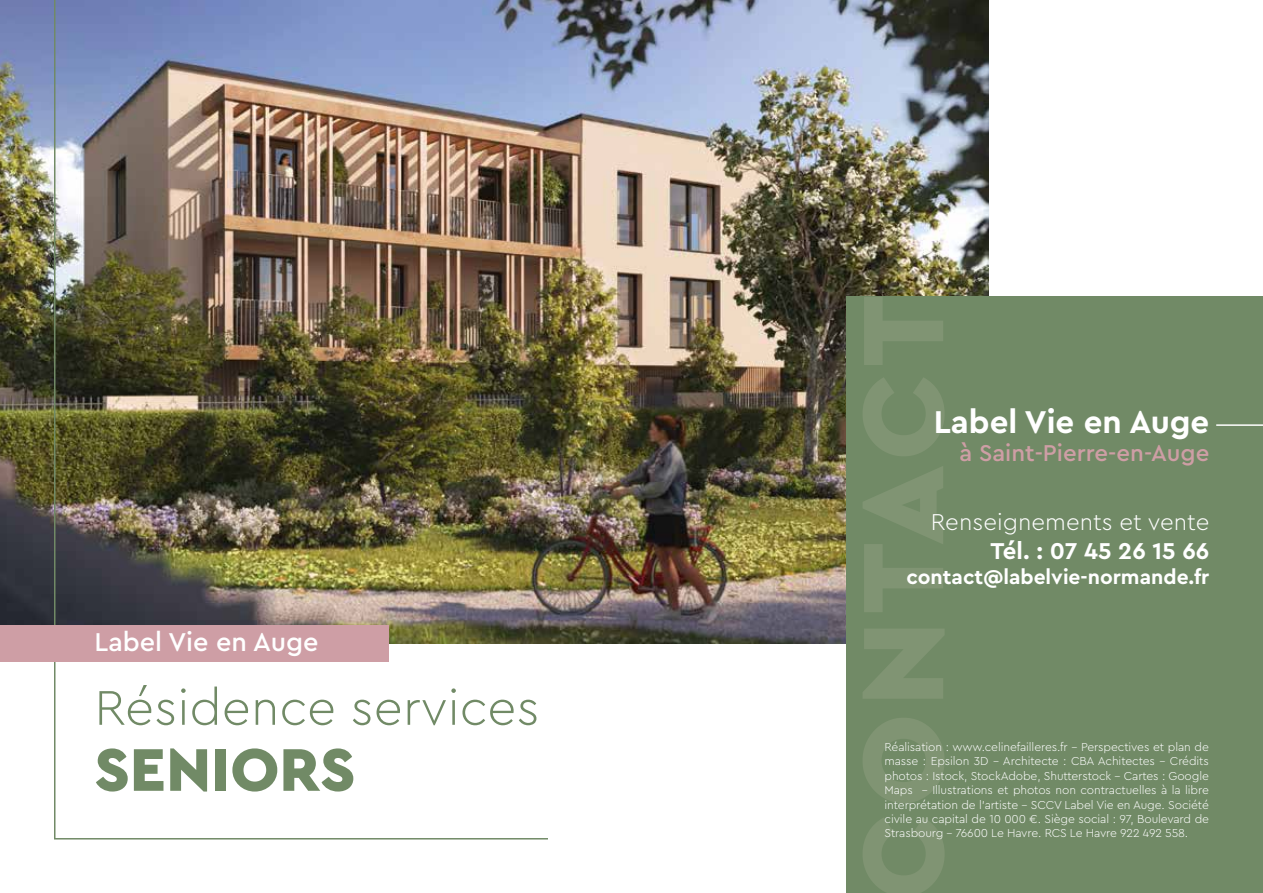
<style>
.page{position:relative;width:1263px;height:893px;background:#fff}
.page>*{position:absolute;margin:0;border:0;box-sizing:border-box;transform-origin:0 0}
.t1{font:900 63px "Cera Pro";color:#718a66}
.t2{font:300 51px "Cera Pro";color:#718a66}
.t3{font:700 33px "Cera Pro";color:#fff}
.t4{font:500 27px "Cera Pro";color:#fff}
.t5{font:500 24px "Cera Pro";color:#ce9ea5}
.t6{font:300 24px "Cera Pro";color:#fff}
.t7{font:700 24px "Cera Pro";color:#fff}
.t8{font:700 21px "Cera Pro";color:#fff}
.t9{font:300 12px/14.4px "Cera Pro";letter-spacing:-.01em;color:#fff;text-align:justify}
</style>
<div class="page">
<img style="left:0;top:0;width:989px;height:643px">
<img style="left:53px;top:0;width:496px;height:840px">
<div style="left:0;top:625px;width:388px;height:36px;background:#ce9ea5"></div>
<div style="left:846px;top:297px;width:417px;height:596px;background:#718a66"></div>
<hr style="left:1216px;top:424px;width:47px;height:2px;background:#fff">
<h3 class="t4" style="left:94px;top:624px;width:226px">Label Vie en Auge</h3>
<h2 class="t2" style="left:94px;top:674px;width:447px">Résidence services</h2>
<h1 class="t1" style="left:94px;top:728px;width:262px">SENIORS</h1>
<h3 class="t3" style="left:934px;top:400px;width:277px">Label Vie en Auge</h3>
<h3 class="t5" style="left:959px;top:437px;width:251px">à Saint-Pierre-en-Auge</h3>
<h3 class="t6" style="left:931px;top:506px;width:280px">Renseignements et vente</h3>
<h3 class="t7" style="left:990px;top:535px;width:220px">Tél. : 07 45 26 15 66</h3>
<h3 class="t8" style="left:906px;top:563px;width:304px">contact@labelvie-normande.fr</h3>
<p class="t9" style="left:884px;top:739px;width:326px">Réalisation : www.celinefailleres.fr - Perspectives et plan de masse : Epsilon 3D - Architecte : CBA Achitectes - Crédits photos : Istock, StockAdobe, Shutterstock - Cartes : Google Maps - Illustrations et photos non contractuelles à la libre interprétation de l’artiste - SCCV Label Vie en Auge. Société civile au capital de 10 000 €. Siège social : 97, Boulevard de Strasbourg - 76600 Le Havre. RCS Le Havre 922 492 558.</p>
</div>
